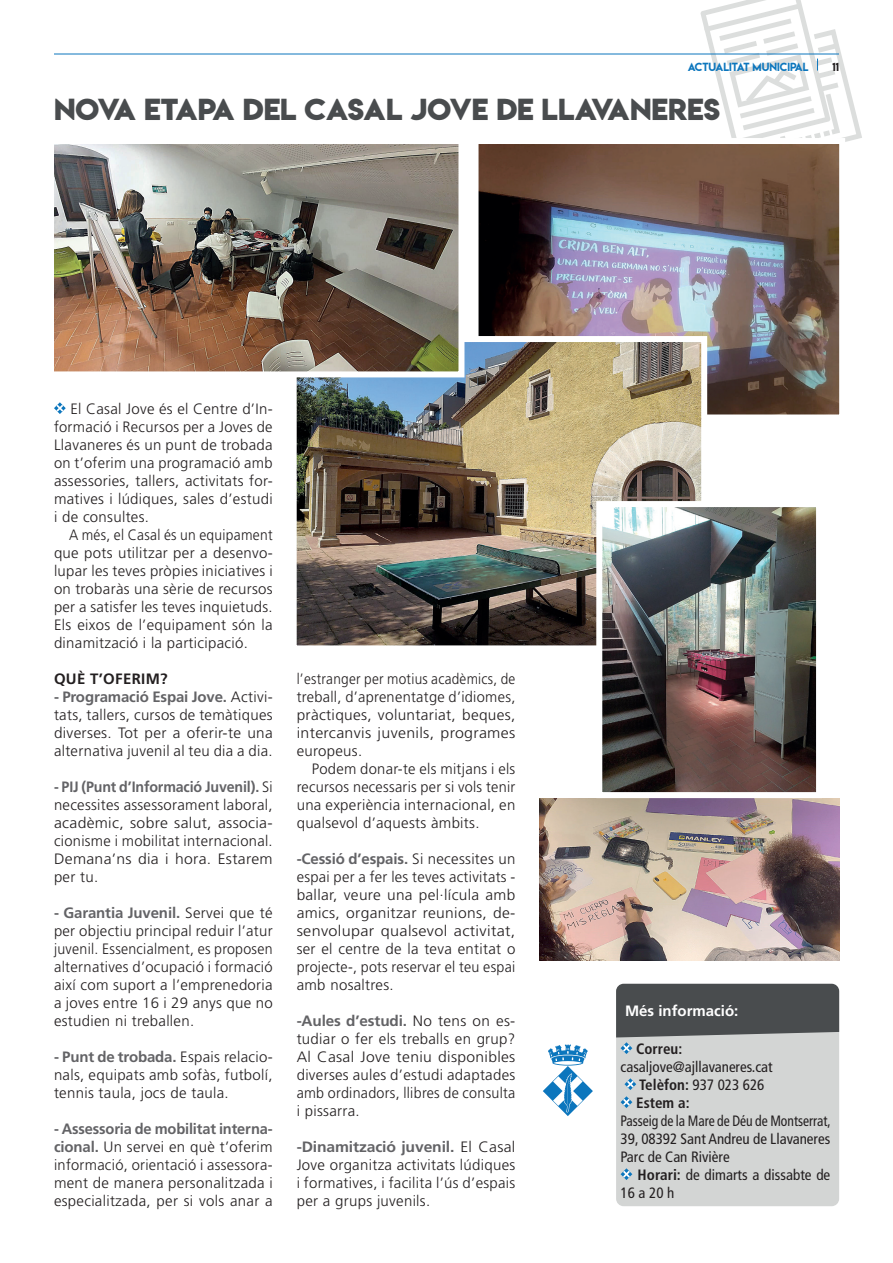
<style>
.page{position:relative;width:893px;height:1263px;background:#fff}
.page>*{position:absolute;margin:0;border:0;box-sizing:border-box;transform-origin:0 0}
.t1{font:27px "Lemon Milkbold";color:#494c4e}
.t2{font:300 15px/18px "Frutiger LT Std";letter-spacing:.02em;color:#231f20;text-align:justify}
.t3{font:300 15px/18px "Frutiger LT Std";letter-spacing:.02em;color:#231f20;text-align:justify;scale:.92 1}
.t4{font:300 15px/18px "Frutiger LT Std";letter-spacing:.02em;color:#231f20;text-align:justify;scale:.95 1}
.t5{font:300 15px/18px "Frutiger LT Std";letter-spacing:.02em;color:#231f20;text-align:justify;scale:.91 1}
.t6{font:300 15px/18px "Frutiger LT Std";letter-spacing:.02em;color:#231f20;text-align:justify;scale:1.05 1}
.t7{font:condensed 15px/18px "Frutiger LT Std";color:#231f20}
.t8{font:condensed 15px/18px "Frutiger LT Std";color:#231f20;text-align:justify;scale:.91 1}
.t9{font:700 15px "Frutiger LT Std";color:#fff}
.t10{font:700 15px "Frutiger LT Std";letter-spacing:.02em;color:#231f20}
.t11{font:700 condensed 15px "Frutiger LT Std";color:#231f20}
.t12{font:10.5px "Lemon Milk";color:#0c76bd}
.t13{font:10.5px "Lemon Milk";color:#231f20}
.s1{font-weight:700;color:#636366}
.s2{font-weight:700}
</style>
<div class="page">
<hr style="left:54px;top:54px;width:785px;height:1px;background:#0c76bd">
<svg style="left:700px;top:0;width:162px;height:141px"></svg>
<img style="left:539px;top:798px;width:300px;height:162px">
<img style="left:478px;top:135px;width:370px;height:280px">
<svg style="left:54px;top:402px;width:12px;height:12px"></svg>
<div style="left:616px;top:984px;width:223px;height:222px;background:#d3d5d4;border-radius:8px"></div>
<svg style="left:616px;top:984px;width:223px;height:70px"></svg>
<svg style="left:624px;top:1078px;width:12px;height:12px"></svg>
<svg style="left:621px;top:1096px;width:11px;height:12px"></svg>
<svg style="left:621px;top:1168px;width:11px;height:12px"></svg>
<svg style="left:543px;top:1044px;width:50px;height:72px"></svg>
<img style="left:296px;top:333px;width:414px;height:313px">
<img style="left:54px;top:144px;width:413px;height:236px">
<img style="left:593px;top:498px;width:232px;height:303px">
<p class="t12" style="left:688px;top:59px;width:122px">ACTUALITAT MUNICIPAL</p>
<h1 class="t1" style="left:54px;top:90px;width:668px">NOVA ETAPA DEL CASAL JOVE DE LLAVANERES</h1>
<p class="t13" style="left:832px;top:59px;width:8px">11</p>
<p class="t2" style="left:54px;top:400px;width:220px;text-indent:16px">El Casal Jove és el Centre d’In&shy;formació i Recursos per a Joves de Llavaneres és un punt de trobada on t’oferim una programació amb assessories, tallers, activitats for&shy;matives i lúdiques, sales d’estudi i de consultes.</p>
<p class="t3" style="left:54px;top:526px;width:239px;text-indent:15px">A més, el Casal és un equipament que pots utilitzar per a desenvo&shy;lupar les teves pròpies iniciatives i on trobaràs una sèrie de recursos per a satisfer les teves inquietuds.<br>Els eixos de l’equipament són la dinamització i la participació.</p>
<p class="t10" style="left:54px;top:670px;width:115px">QUÈ T’OFERIM?</p>
<p class="t2" style="left:54px;top:688px;width:220px"><span class="s1">- Programació Espai Jove.</span> Activi&shy;tats, tallers, cursos de temàtiques diverses. Tot per a oferir-te una alternativa juvenil al teu dia a dia.</p>
<p class="t4" style="left:54px;top:778px;width:232px"><span class="s1">- PIJ (Punt d’Informació Juvenil).</span> Si necessites assessorament laboral, acadèmic, sobre salut, associa&shy;cionisme i mobilitat internacional.<br>Demana’ns dia i hora. Estarem per tu.</p>
<p class="t2" style="left:54px;top:904px;width:220px"><span class="s1">- Garantia Juvenil.</span> Servei que té per objectiu principal reduir l’atur juvenil. Essencialment, es proposen alternatives d’ocupació i formació així com suport a l’emprenedoria a joves entre 16 i 29 anys que no estudien ni treballen.</p>
<p class="t2" style="left:54px;top:1048px;width:220px"><span class="s1">- Punt de trobada.</span> Espais relacio&shy;nals, equipats amb sofàs, futbolí, tennis taula, jocs de taula.</p>
<p class="t2" style="left:54px;top:1120px;width:220px"><span class="s1">- Assessoria de mobilitat interna&shy;cional.</span> Un servei en què t’oferim informació, orientació i assessora&shy;ment de manera personalitzada i especialitzada, per si vols anar a</p>
<p class="t5" style="left:297px;top:670px;width:242px">l’estranger per motius acadèmics, de treball, d’aprenentatge d’idiomes, pràctiques, voluntariat, beques, intercanvis juvenils, programes europeus.</p>
<p class="t2" style="left:297px;top:760px;width:220px;text-indent:15px">Podem donar-te els mitjans i els recursos necessaris per si vols tenir una experiència internacional, en qualsevol d’aquests àmbits.</p>
<p class="t2" style="left:297px;top:850px;width:220px"><span class="s1">-Cessió d’espais.</span> Si necessites un espai per a fer les teves activitats - ballar, veure una pel·lícula amb amics, organitzar reunions, de&shy;senvolupar qualsevol activitat, ser el centre de la teva entitat o projecte-, pots reservar el teu espai amb nosaltres.</p>
<p class="t2" style="left:297px;top:1012px;width:220px"><span class="s1">-Aules d’estudi.</span> No tens on es&shy;tudiar o fer els treballs en grup?<br>Al Casal Jove teniu disponibles diverses aules d’estudi adaptades amb ordinadors, llibres de consulta i pissarra.</p>
<p class="t6" style="left:297px;top:1138px;width:210px"><span class="s1">-Dinamització juvenil.</span> El Casal Jove organitza activitats lúdiques i formatives, i facilita l’ús d’espais per a grups juvenils.</p>
<p class="t9" style="left:625px;top:1002px;width:115px">Més informació:</p>
<p class="t11" style="left:636px;top:1040px;width:47px">Correu:</p>
<p class="t7" style="left:636px;top:1058px;width:138px;text-indent:-16px">casaljove@ajllavaneres.cat<br><span class="s2">Telèfon:</span> 937 023 626<br><span class="s2">Estem a:</span></p>
<p class="t8" style="left:621px;top:1112px;width:232px">Passeig de la Mare de Déu de Montserrat, 39, 08392 Sant Andreu de Llavaneres Parc de Can Rivière</p>
<p class="t7" style="left:621px;top:1166px;width:211px;text-indent:17px"><span class="s2">Horari:</span> de dimarts a dissabte de<br>16 a 20 h</p>
</div>
